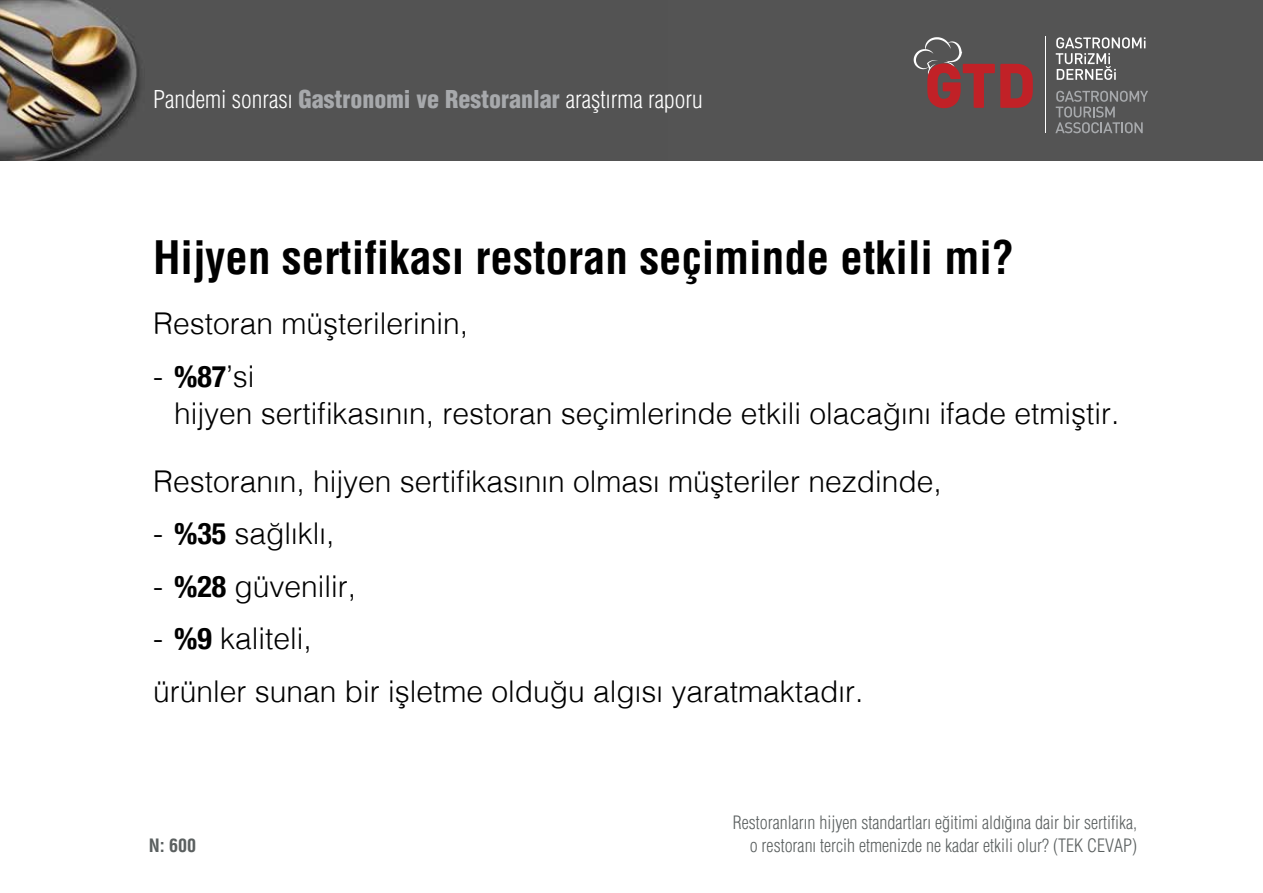
<style>
.page{position:relative;width:1263px;height:893px;background:#fff}
.page>*{position:absolute;margin:0;border:0;box-sizing:border-box;transform-origin:0 0}
.t1{font:700 condensed 45px "Helvetica Tr";color:#000}
.t2{font:300 30px/37.5px "Helvetica";color:#000}
.t3{font:300 condensed 24px "Helvetica";color:#fff}
.t4{font:300 condensed 18px/23.1px "Helvetica";color:#5b6060;text-align:right}
.t5{font:700 condensed 18px "Helvetica Tr";color:#5b6060}
.s1{font-family:"Helvetica Tr";font-weight:900;color:#a7a9ac}
.s2{font-family:"Helvetica Neue";font-weight:700;font-stretch:condensed}
</style>
<div class="page">
<img style="left:0;top:0;width:657px;height:161px">
<div style="left:657px;top:0;width:290px;height:161px;background:#545454"></div>
<div style="left:947px;top:0;width:316px;height:161px;background:#545454"></div>
<svg style="left:914px;top:37px;width:119px;height:71px"></svg>
<svg style="left:1056px;top:37px;width:89px;height:43px"></svg>
<svg style="left:1055px;top:91px;width:93px;height:42px"></svg>
<hr style="left:1045px;top:36px;width:1px;height:97px;background:#fff">
<p class="t3" style="left:153px;top:86px;width:551px">Pandemi sonrası <span class="s1">Gastronomi ve Restoranlar</span> araştırma raporu</p>
<h1 class="t1" style="left:153px;top:230px;width:863px">Hijyen sertifikası restoran seçiminde etkili mi?</h1>
<p class="t2" style="left:153px;top:302px;width:317px">Restoran müşterilerinin,</p>
<p class="t2" style="left:174px;top:355px;width:947px;text-indent:-21px">- <span class="s2">%87</span>’si<br>hijyen sertifikasının, restoran seçimlerinde etkili olacağını ifade etmiştir.</p>
<p class="t2" style="left:153px;top:460px;width:790px">Restoranın, hijyen sertifikasının olması müşteriler nezdinde,</p>
<p class="t2" style="left:153px;top:512px;width:183px">- <span class="s2">%35</span> sağlıklı,</p>
<p class="t2" style="left:153px;top:565px;width:205px">- <span class="s2">%28</span> güvenilir,</p>
<p class="t2" style="left:153px;top:610px;width:712px;line-height:52.5px">- <span class="s2">%9</span> kaliteli,<br>ürünler sunan bir işletme olduğu algısı yaratmaktadır.</p>
<p class="t5" style="left:149px;top:835px;width:49px">N: 600</p>
<p class="t4" style="left:733px;top:811px;width:406px">Restoranların hijyen standartları eğitimi aldığına dair bir sertifika, o restoranı tercih etmenizde ne kadar etkili olur? (TEK CEVAP)</p>
</div>
